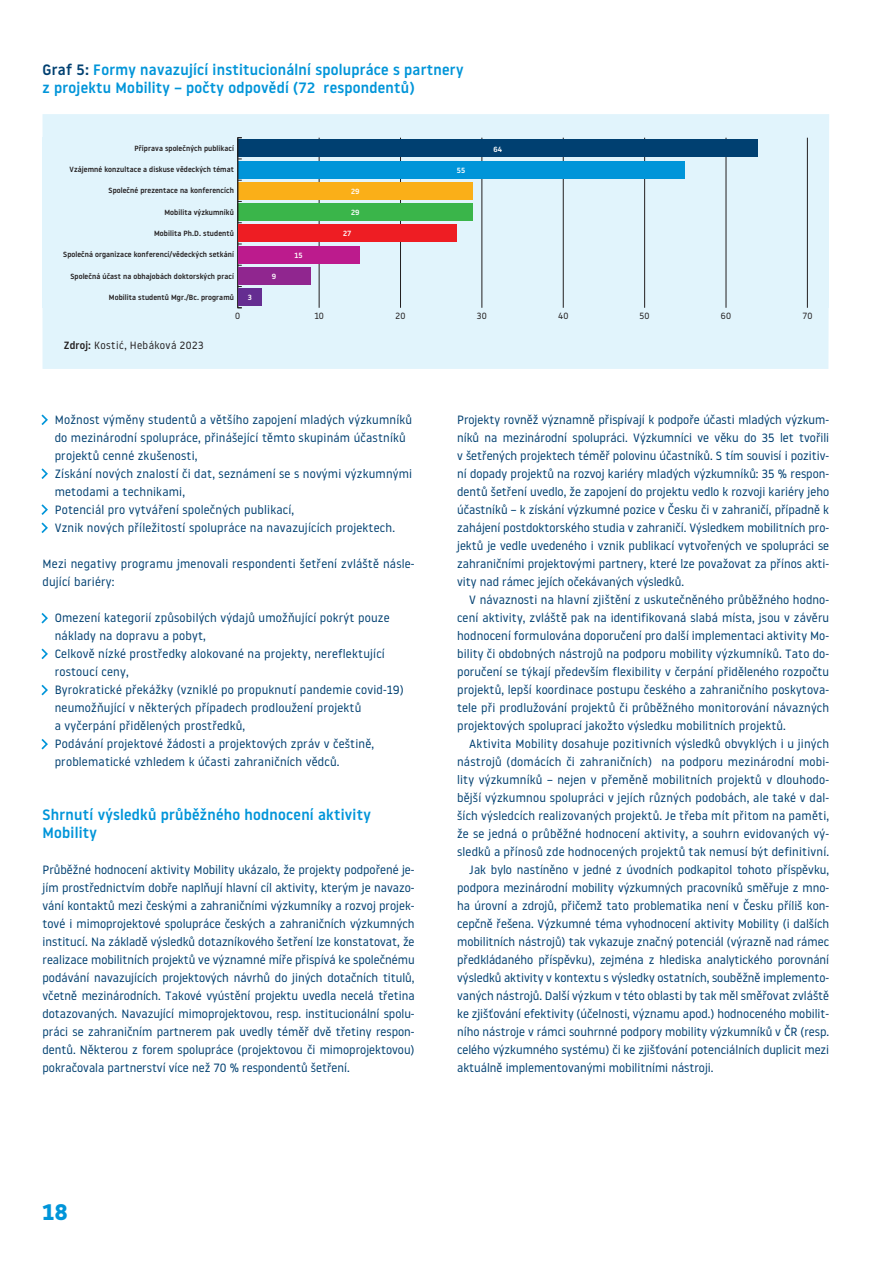
<style>
.page{position:relative;width:893px;height:1263px;background:#fff}
.page>*{position:absolute;margin:0;border:0;box-sizing:border-box;transform-origin:0 0}
.t1{font:700 22.5px "Noway";color:#0095d9}
.t2{font:500 15px/18px "Noway";letter-spacing:.015em;color:#0095d9}
.t3{font:12px/18px "Noway";letter-spacing:.015em;color:#004071}
.t4{font:10.5px "Noway";letter-spacing:.04em;color:#231f20}
.t5{font:9px "Noway";letter-spacing:.01em;color:#231f20}
.t6{font:500 7.5px "Noway";letter-spacing:.01em;color:#231f20}
.t7{font:500 7.5px "Noway";color:#fff}
.s1{color:#004071}
.s2{font-weight:500}
</style>
<div class="page">
<div style="left:43px;top:114px;width:786px;height:255px;background:#e1f4fc"></div>
<hr style="left:482px;top:138px;width:1px;height:170px;background:#231f20">
<hr style="left:563px;top:138px;width:1px;height:170px;background:#231f20">
<hr style="left:644px;top:138px;width:1px;height:170px;background:#231f20">
<hr style="left:726px;top:138px;width:1px;height:170px;background:#231f20">
<hr style="left:319px;top:138px;width:1px;height:170px;background:#231f20">
<hr style="left:400px;top:138px;width:1px;height:170px;background:#231f20">
<div style="left:788px;top:138px;width:41px;height:170px;background:#e1f4fc"></div>
<div style="left:43px;top:138px;width:38px;height:170px;background:#e1f4fc"></div>
<hr style="left:807px;top:138px;width:1px;height:170px;background:#231f20">
<div style="left:238px;top:140px;width:520px;height:17px;background:#004071"></div>
<div style="left:238px;top:161px;width:446px;height:17px;background:#0095d9"></div>
<div style="left:238px;top:182px;width:235px;height:17px;background:#faaf18"></div>
<div style="left:238px;top:204px;width:235px;height:17px;background:#3ab54a"></div>
<hr style="left:237px;top:138px;width:1px;height:170px;background:#231f20">
<div style="left:238px;top:225px;width:219px;height:17px;background:#ee1d23"></div>
<div style="left:238px;top:246px;width:121px;height:17px;background:#bc1b8d"></div>
<div style="left:238px;top:267px;width:72px;height:17px;background:#90268f"></div>
<div style="left:238px;top:289px;width:24px;height:17px;background:#652d91"></div>
<svg style="left:41px;top:613px;width:7px;height:10px"></svg>
<svg style="left:41px;top:414px;width:7px;height:11px"></svg>
<svg style="left:41px;top:649px;width:7px;height:10px"></svg>
<svg style="left:41px;top:504px;width:7px;height:11px"></svg>
<svg style="left:41px;top:739px;width:7px;height:10px"></svg>
<svg style="left:41px;top:468px;width:7px;height:11px"></svg>
<svg style="left:41px;top:685px;width:7px;height:10px"></svg>
<svg style="left:41px;top:522px;width:7px;height:11px"></svg>
<p class="t2" style="left:43px;top:61px;width:422px"><span class="s1">Graf 5:</span> Formy navazující institucionální spolupráce s partnery z projektu Mobility – počty odpovědí (72 respondentů)</p>
<p class="t6" style="left:134px;top:143px;width:101px">Příprava společných publikací</p>
<p class="t6" style="left:70px;top:164px;width:166px">Vzájemné konzultace a diskuse vědeckých témat</p>
<p class="t6" style="left:109px;top:186px;width:127px">Společné prezentace na konferencích</p>
<p class="t6" style="left:164px;top:207px;width:71px">Mobilita výzkumníků</p>
<p class="t6" style="left:154px;top:228px;width:81px">Mobilita Ph.D. studentů</p>
<p class="t6" style="left:63px;top:249px;width:172px">Společná organizace konferencí/vědeckých setkání</p>
<p class="t6" style="left:70px;top:271px;width:165px">Společná účast na obhajobách doktorských prací</p>
<p class="t6" style="left:109px;top:292px;width:126px">Mobilita studentů Mgr./Bc. programů</p>
<p class="t7" style="left:248px;top:292px;width:6px">3</p>
<p class="t7" style="left:272px;top:271px;width:6px">9</p>
<p class="t7" style="left:295px;top:250px;width:10px">15</p>
<p class="t7" style="left:351px;top:186px;width:10px">29</p>
<p class="t7" style="left:351px;top:207px;width:10px">29</p>
<p class="t7" style="left:343px;top:229px;width:10px">27</p>
<p class="t7" style="left:457px;top:165px;width:10px">55</p>
<p class="t7" style="left:493px;top:144px;width:10px">64</p>
<p class="t4" style="left:64px;top:338px;width:141px"><span class="s2">Zdroj:</span> Kostić, Hebáková 2023</p>
<p class="t5" style="left:235px;top:309px;width:7px">0</p>
<p class="t5" style="left:314px;top:309px;width:11px">10</p>
<p class="t5" style="left:396px;top:309px;width:11px">20</p>
<p class="t5" style="left:477px;top:309px;width:11px">30</p>
<p class="t5" style="left:558px;top:309px;width:12px">40</p>
<p class="t5" style="left:640px;top:309px;width:11px">50</p>
<p class="t5" style="left:721px;top:309px;width:12px">60</p>
<p class="t5" style="left:802px;top:309px;width:12px">70</p>
<p class="t3" style="left:55px;top:410px;width:359px">Možnost výměny studentů a většího zapojení mladých výzkumníků do mezinárodní spolupráce, přinášející těmto skupinám účastníků projektů cenné zkušenosti,<br>Získání nových znalostí či dat, seznámení se s novými výzkumnými metodami a technikami,<br>Potenciál pro vytváření společných publikací,<br>Vznik nových příležitostí spolupráce na navazujících projektech.</p>
<p class="t3" style="left:43px;top:554px;width:374px">Mezi negativy programu jmenovali respondenti šetření zvláště násle&shy;dující bariéry:</p>
<p class="t3" style="left:55px;top:608px;width:350px">Omezení kategorií způsobilých výdajů umožňující pokrýt pouze náklady na dopravu a pobyt,<br>Celkově nízké prostředky alokované na projekty, nereflektující rostoucí ceny,<br>Byrokratické překážky (vzniklé po propuknutí pandemie covid-19) neumožňující v některých případech prodloužení projektů<br>a vyčerpání přidělených prostředků,<br>Podávání projektové žádosti a projektových zpráv v češtině, problematické vzhledem k účasti zahraničních vědců.</p>
<p class="t2" style="left:43px;top:805px;width:330px">Shrnutí výsledků průběžného hodnocení aktivity<br>Mobility</p>
<p class="t3" style="left:43px;top:860px;width:374px;text-align:justify">Průběžné hodnocení aktivity Mobility ukázalo, že projekty podpořené je&shy;jím prostřednictvím dobře naplňují hlavní cíl aktivity, kterým je navazo&shy;vání kontaktů mezi českými a zahraničními výzkumníky a rozvoj projek&shy;tové i mimoprojektové spolupráce českých a zahraničních výzkumných institucí. Na základě výsledků dotazníkového šetření lze konstatovat, že realizace mobilitních projektů ve významné míře přispívá ke společnému podávání navazujících projektových návrhů do jiných dotačních titulů, včetně mezinárodních. Takové vyústění projektu uvedla necelá třetina dotazovaných. Navazující mimoprojektovou, resp. institucionální spolu&shy;práci se zahraničním partnerem pak uvedly téměř dvě třetiny respon&shy;dentů. Některou z forem spolupráce (projektovou či mimoprojektovou) pokračovala partnerství více než 70 % respondentů šetření.</p>
<p class="t3" style="left:457px;top:410px;width:374px;text-align:justify">Projekty rovněž významně přispívají k podpoře účasti mladých výzkum&shy;níků na mezinárodní spolupráci. Výzkumníci ve věku do 35 let tvořili v šetřených projektech téměř polovinu účastníků. S tím souvisí i pozitiv&shy;ní dopady projektů na rozvoj kariéry mladých výzkumníků: 35 % respon&shy;dentů šetření uvedlo, že zapojení do projektu vedlo k rozvoji kariéry jeho účastníků – k získání výzkumné pozice v Česku či v zahraničí, případně k zahájení postdoktorského studia v zahraničí. Výsledkem mobilitních pro&shy;jektů je vedle uvedeného i vznik publikací vytvořených ve spolupráci se zahraničními projektovými partnery, které lze považovat za přínos akti&shy;vity nad rámec jejích očekávaných výsledků.</p>
<p class="t3" style="left:457px;top:590px;width:374px;text-align:justify;text-indent:12px">V návaznosti na hlavní zjištění z uskutečněného průběžného hodno&shy;cení aktivity, zvláště pak na identifikovaná slabá místa, jsou v závěru hodnocení formulována doporučení pro další implementaci aktivity Mo&shy;bility či obdobných nástrojů na podporu mobility výzkumníků. Tato do&shy;poručení se týkají především flexibility v čerpání přiděleného rozpočtu projektů, lepší koordinace postupu českého a zahraničního poskytova&shy;tele při prodlužování projektů či průběžného monitorování návazných projektových spoluprací jakožto výsledku mobilitních projektů.</p>
<p class="t3" style="left:469px;top:734px;width:361px">Aktivita Mobility dosahuje pozitivních výsledků obvyklých i u jiných</p>
<p class="t3" style="left:457px;top:752px;width:374px">nástrojů (domácích či zahraničních) na podporu mezinárodní mobi-</p>
<p class="t3" style="left:457px;top:770px;width:374px">lity výzkumníků – nejen v přeměně mobilitních projektů v dlouhodo-</p>
<p class="t3" style="left:457px;top:788px;width:374px">bější výzkumnou spolupráci v jejích různých podobách, ale také v dal-</p>
<p class="t3" style="left:457px;top:806px;width:374px">ších výsledcích realizovaných projektů. Je třeba mít přitom na paměti,</p>
<p class="t3" style="left:457px;top:824px;width:374px">že se jedná o průběžné hodnocení aktivity, a souhrn evidovaných vý-</p>
<p class="t3" style="left:457px;top:842px;width:374px">sledků a přínosů zde hodnocených projektů tak nemusí být definitivní.</p>
<p class="t3" style="left:469px;top:860px;width:361px">Jak bylo nastíněno v jedné z úvodních podkapitol tohoto příspěvku,</p>
<p class="t3" style="left:457px;top:878px;width:374px">podpora mezinárodní mobility výzkumných pracovníků směřuje z mno-</p>
<p class="t3" style="left:457px;top:896px;width:374px">ha úrovní a zdrojů, přičemž tato problematika není v Česku příliš kon-</p>
<p class="t3" style="left:457px;top:914px;width:374px">cepčně řešena. Výzkumné téma vyhodnocení aktivity Mobility (i dalších</p>
<p class="t3" style="left:457px;top:932px;width:374px">mobilitních nástrojů) tak vykazuje značný potenciál (výrazně nad rámec</p>
<p class="t3" style="left:457px;top:950px;width:374px">předkládaného příspěvku), zejména z hlediska analytického porovnání</p>
<p class="t3" style="left:457px;top:968px;width:374px">výsledků aktivity v kontextu s výsledky ostatních, souběžně implemento-</p>
<p class="t3" style="left:457px;top:986px;width:374px">vaných nástrojů. Další výzkum v této oblasti by tak měl směřovat zvláště</p>
<p class="t3" style="left:457px;top:1004px;width:374px">ke zjišťování efektivity (účelnosti, významu apod.) hodnoceného mobilit-</p>
<p class="t3" style="left:457px;top:1022px;width:374px">ního nástroje v rámci souhrnné podpory mobility výzkumníků v ČR (resp.</p>
<p class="t3" style="left:457px;top:1040px;width:374px">celého výzkumného systému) či ke zjišťování potenciálních duplicit mezi</p>
<p class="t3" style="left:457px;top:1058px;width:258px">aktuálně implementovanými mobilitními nástroji.</p>
<h1 class="t1" style="left:43px;top:1199px;width:27px">18</h1>
</div>
